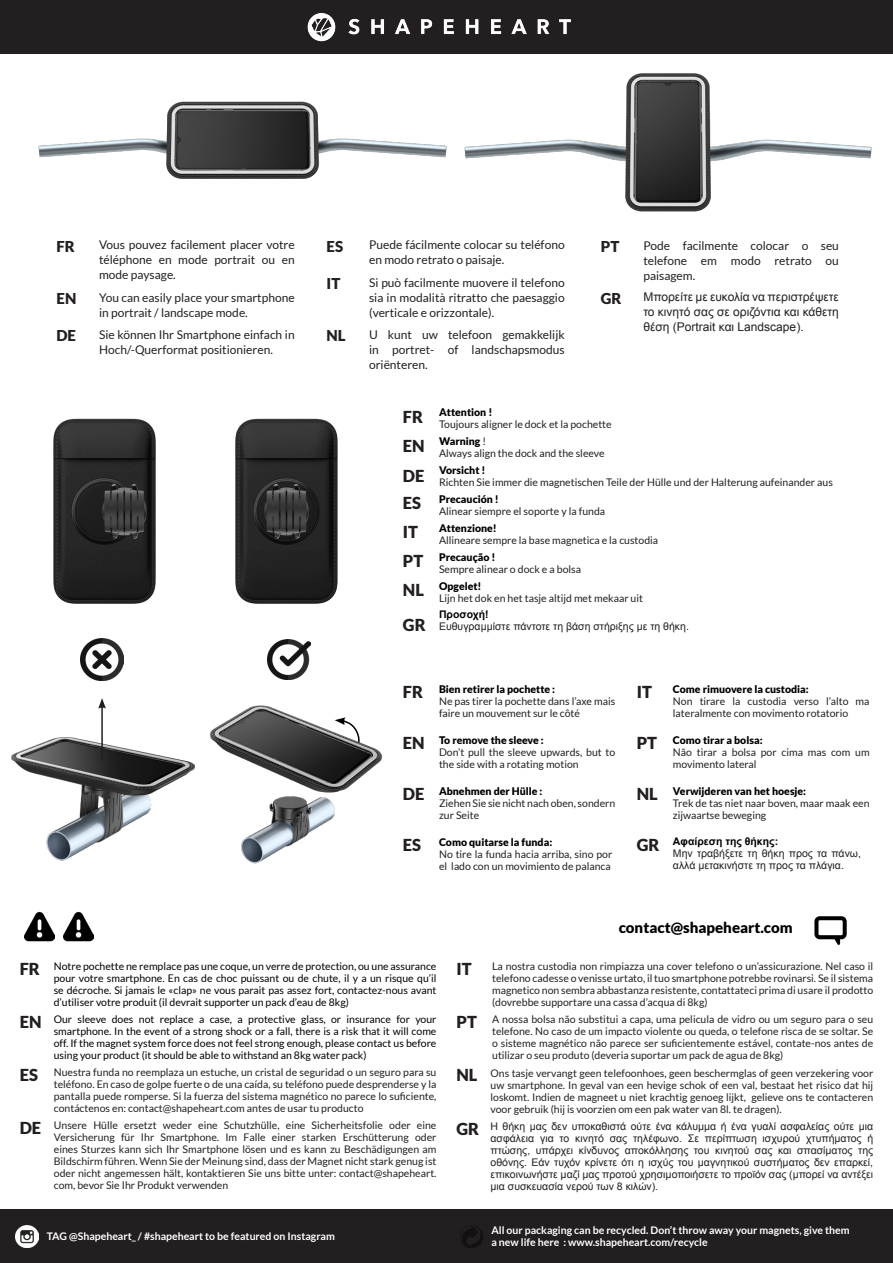
<style>
.page{position:relative;width:893px;height:1263px;background:#fff}
.page>*{position:absolute;margin:0;border:0;box-sizing:border-box;transform-origin:0 0}
.t1{font:900 16.5px "Lato";color:#231f20}
.t2{font:900 15px "Lato";color:#000}
.t3{font:900 15px "Lato";color:#231f20}
.t4{font:12px/15px "Lato";color:#231f20;text-align:justify}
.t5{font:12px/15px "Arial";color:#231f20;text-align:justify}
.Courant{font:10.5px/12px "Lato";color:#231f20}
.Courant-2{font:10.5px/12px "Lato";color:#000;text-align:justify}
.Courant-3{font:10.5px/12px "Arial";color:#231f20;text-align:justify}
.Courant-4{font:900 10.5px "Lato";color:#000}
.Garantie{font:700 10.5px/12px "Lato";color:#fff}
.Courant-5{font:700 10.5px "Arial";color:#000}
.s1{font-weight:900;color:#000}
</style>
<div class="page">
<div style="left:0;top:0;width:893px;height:53px;background:#231f20"></div>
<img style="left:307px;top:13px;width:264px;height:24px">
<img style="left:30px;top:37px;width:425px;height:142px">
<img style="left:455px;top:34px;width:425px;height:178px">
<img style="left:11px;top:737px;width:184px;height:124px">
<img style="left:210px;top:705px;width:172px;height:159px">
<img style="left:53px;top:418px;width:285px;height:186px">
<img style="left:24px;top:912px;width:30px;height:30px">
<img style="left:814px;top:916px;width:33px;height:29px">
<img style="left:81px;top:638px;width:42px;height:43px">
<img style="left:268px;top:639px;width:42px;height:41px">
<hr style="left:101px;top:706px;width:2px;height:55px;background:#231f20">
<svg style="left:98px;top:698px;width:8px;height:11px"></svg>
<img style="left:64px;top:912px;width:30px;height:30px">
<div style="left:0;top:1210px;width:893px;height:53px;background:#231f20"></div>
<img style="left:16px;top:1225px;width:22px;height:22px">
<p class="t3" style="left:57px;top:237px;width:20px">FR</p>
<p class="t4" style="left:99px;top:237px;width:197px">Vous pouvez facilement placer votre téléphone en mode portrait ou en mode paysage.</p>
<p class="t3" style="left:57px;top:290px;width:21px">EN</p>
<p class="t4" style="left:99px;top:290px;width:197px">You can easily place your smartphone in portrait / landscape mode.</p>
<p class="t3" style="left:327px;top:237px;width:18px">ES</p>
<p class="t3" style="left:327px;top:275px;width:15px">IT</p>
<p class="t4" style="left:369px;top:237px;width:197px">Puede fácilmente colocar su teléfono en modo retrato o paisaje.</p>
<p class="t4" style="left:369px;top:275px;width:197px">Si può facilmente muovere il telefono sia in modalità ritratto che paesaggio (verticale e orizzontale).</p>
<p class="t3" style="left:56px;top:327px;width:21px">DE</p>
<p class="t4" style="left:369px;top:327px;width:197px">U kunt uw telefoon gemakkelijk in portret- of landschapsmodus oriënteren.</p>
<p class="t4" style="left:99px;top:327px;width:197px">Sie können Ihr Smartphone einfach in<br>Hoch/-Querformat positionieren.</p>
<p class="t3" style="left:327px;top:327px;width:21px">NL</p>
<p class="t3" style="left:601px;top:238px;width:20px">PT</p>
<p class="t3" style="left:601px;top:290px;width:22px">GR</p>
<p class="t1" style="left:403px;top:407px;width:22px">FR</p>
<p class="Courant" style="left:439px;top:406px;width:174px"><span class="s1">Attention !<br></span>Toujours aligner le dock et la pochette</p>
<p class="t1" style="left:403px;top:436px;width:23px">EN</p>
<p class="Courant" style="left:439px;top:435px;width:167px"><span class="s1">Warning</span> !<br>Always align the dock and the sleeve</p>
<p class="t4" style="left:643px;top:238px;width:197px">Pode facilmente colocar o seu telefone em modo retrato ou paisagem.</p>
<p class="t5" style="left:643px;top:289px;width:197px">Μπορείτε με ευκολία να περιστρέψετε το κινητό σας σε οριζόντια και κάθετη θέση (Portrait και Landscape).</p>
<p class="t1" style="left:403px;top:466px;width:23px">DE</p>
<p class="Courant" style="left:439px;top:464px;width:395px"><span class="s1">Vorsicht !<br></span>Richten Sie immer die magnetischen Teile der Hülle und der Halterung aufeinander aus</p>
<p class="t1" style="left:403px;top:494px;width:20px">ES</p>
<p class="Courant" style="left:439px;top:493px;width:168px"><span class="s1">Precaución !<br></span>Alinear siempre el soporte y la funda</p>
<p class="t1" style="left:403px;top:523px;width:17px">IT</p>
<p class="Courant-4" style="left:439px;top:522px;width:59px">Attenzione!</p>
<p class="Courant" style="left:439px;top:534px;width:221px">Allineare sempre la base magnetica e la custodia</p>
<p class="t1" style="left:403px;top:552px;width:22px">PT</p>
<p class="Courant-4" style="left:439px;top:551px;width:58px">Precaução !</p>
<p class="Courant" style="left:439px;top:563px;width:144px">Sempre alinear o dock e a bolsa</p>
<p class="t1" style="left:403px;top:581px;width:23px">NL</p>
<p class="Courant-4" style="left:439px;top:580px;width:44px">Opgelet!</p>
<p class="Courant" style="left:439px;top:592px;width:205px">Lijn het dok en het tasje altijd met mekaar uit</p>
<p class="t1" style="left:403px;top:615px;width:24px">GR</p>
<p class="Courant-5" style="left:439px;top:607px;width:51px">Προσοχή!</p>
<p class="Courant-3" style="left:439px;top:620px;width:251px">Ευθυγραμμίστε πάντοτε τη βάση στήριξης με τη θήκη.</p>
<p class="t1" style="left:403px;top:682px;width:22px">FR</p>
<p class="Courant-4" style="left:439px;top:683px;width:118px">Bien retirer la pochette :</p>
<p class="Courant" style="left:439px;top:695px;width:178px">Ne pas tirer la pochette dans l’axe mais faire un mouvement sur le côté</p>
<p class="t1" style="left:403px;top:733px;width:23px">EN</p>
<p class="Courant-4" style="left:439px;top:734px;width:106px">To remove the sleeve :</p>
<p class="Courant" style="left:439px;top:746px;width:178px">Don’t pull the sleeve upwards, but to the side with a rotating motion</p>
<p class="t1" style="left:403px;top:784px;width:23px">DE</p>
<p class="Courant-4" style="left:439px;top:785px;width:105px">Abnehmen der Hülle :</p>
<p class="Courant" style="left:439px;top:797px;width:178px">Ziehen Sie sie nicht nach oben, sondern zur Seite</p>
<p class="t1" style="left:403px;top:835px;width:20px">ES</p>
<p class="Courant-4" style="left:439px;top:836px;width:115px">Como quitarse la funda:</p>
<p class="Courant" style="left:439px;top:848px;width:175px">No tire la funda hacia arriba, sino por el lado con un movimiento de palanca</p>
<p class="t1" style="left:637px;top:682px;width:17px">IT</p>
<p class="Courant-4" style="left:673px;top:683px;width:137px">Come rimuovere la custodia:</p>
<p class="Courant" style="left:673px;top:695px;width:198px">Non tirare la custodia verso l’alto ma lateralmente con movimento rotatorio</p>
<p class="t1" style="left:637px;top:733px;width:22px">PT</p>
<p class="Courant-4" style="left:673px;top:734px;width:91px">Como tirar a bolsa:</p>
<p class="Courant" style="left:673px;top:746px;width:198px">Não tirar a bolsa por cima mas com um movimento lateral</p>
<p class="t1" style="left:637px;top:784px;width:23px">NL</p>
<p class="Courant-4" style="left:673px;top:785px;width:135px">Verwijderen van het hoesje:</p>
<p class="Courant" style="left:673px;top:797px;width:198px">Trek de tas niet naar boven, maar maak een zijwaartse beweging</p>
<p class="t1" style="left:637px;top:835px;width:24px">GR</p>
<p class="Courant-5" style="left:673px;top:834px;width:107px">Αφαίρεση της θήκης:</p>
<p class="Courant-3" style="left:673px;top:847px;width:190px">Μην τραβήξετε τη θήκη προς τα πάνω, αλλά μετακινήστε τη προς τα πλάγια.</p>
<p class="t2" style="left:619px;top:919px;width:176px">contact@shapeheart.com</p>
<p class="t1" style="left:20px;top:959px;width:22px">FR</p>
<p class="Courant-2" style="left:54px;top:960px;width:384px">Notre pochette ne remplace pas une coque, un verre de protection, ou une assurance pour votre smartphone. En cas de choc puissant ou de chute, il y a un risque qu’il se décroche. Si jamais le «clap» ne vous parait pas assez fort, contactez-nous avant d’utiliser votre produit (il devrait supporter un pack d’eau de 8kg)</p>
<p class="t1" style="left:456px;top:959px;width:17px">IT</p>
<p class="Courant" style="left:492px;top:960px;width:383px;text-align:justify">La nostra custodia non rimpiazza una cover telefono o un’assicurazione. Nel caso il telefono cadesse o venisse urtato, il tuo smartphone potrebbe rovinarsi. Se il sistema magnetico non sembra abbastanza resistente, contattateci prima di usare il prodotto (dovrebbe supportare una cassa d’acqua di 8kg)</p>
<p class="Courant-2" style="left:54px;top:1013px;width:384px">Our sleeve does not replace a case, a protective glass, or insurance for your smartphone. In the event of a strong shock or a fall, there is a risk that it will come off. If the magnet system force does not feel strong enough, please contact us before using your product (it should be able to withstand an 8kg water pack)</p>
<p class="t1" style="left:20px;top:1012px;width:23px">EN</p>
<p class="Courant" style="left:492px;top:1013px;width:383px;text-align:justify">A nossa bolsa não substitui a capa, uma pelicula de vidro ou um seguro para o seu telefone. No caso de um impacto violente ou queda, o telefone risca de se soltar. Se o sisteme magnético não parece ser suficientemente estável, contate-nos antes de utilizar o seu produto (deveria suportar um pack de agua de 8kg)</p>
<p class="t1" style="left:456px;top:1012px;width:22px">PT</p>
<p class="t1" style="left:20px;top:1065px;width:20px">ES</p>
<p class="t1" style="left:20px;top:1118px;width:23px">DE</p>
<p class="Courant" style="left:54px;top:1066px;width:384px;text-align:justify">Nuestra funda no reemplaza un estuche, un cristal de seguridad o un seguro para su teléfono. En caso de golpe fuerte o de una caída, su teléfono puede desprenderse y la pantalla puede romperse. Si la fuerza del sistema magnético no parece lo suficiente, contáctenos en: contact@shapeheart.com antes de usar tu producto</p>
<p class="Courant" style="left:54px;top:1119px;width:384px;text-align:justify">Unsere Hülle ersetzt weder eine Schutzhülle, eine Sicherheitsfolie oder eine Versicherung für Ihr Smartphone. Im Falle einer starken Erschütterung oder eines Sturzes kann sich Ihr Smartphone lösen und es kann zu Beschädigungen am Bildschirm führen. Wenn Sie der Meinung sind, dass der Magnet nicht stark genug ist oder nicht angemessen hält, kontaktieren Sie uns bitte unter: contact@shapeheart. com, bevor Sie Ihr Produkt verwenden</p>
<p class="t1" style="left:456px;top:1065px;width:23px">NL</p>
<p class="t1" style="left:456px;top:1119px;width:24px">GR</p>
<p class="Courant" style="left:490px;top:1067px;width:384px;text-align:justify">Ons tasje vervangt geen telefoonhoes, geen beschermglas of geen verzekering voor uw smartphone. In geval van een hevige schok of een val, bestaat het risico dat hij loskomt. Indien de magneet u niet krachtig genoeg lijkt, gelieve ons te contacteren voor gebruik (hij is voorzien om een pak water van 8l. te dragen).</p>
<p class="Courant-3" style="left:490px;top:1120px;width:384px">Η θήκη μας δεν υποκαθιστά ούτε ένα κάλυμμα ή ένα γυαλί ασφαλείας ούτε μια ασφάλεια για το κινητό σας τηλέφωνο. Σε περίπτωση ισχυρού χτυπήματος ή πτώσης, υπάρχει κίνδυνος αποκόλλησης του κινητού σας και σπασίματος της οθόνης. Εάν τυχόν κρίνετε ότι η ισχύς του μαγνητικού συστήματος δεν επαρκεί, επικοινωνήστε μαζί μας προτού χρησιμοποιήσετε το προϊόν σας (μπορεί να αντέξει μια συσκευασία νερού των 8 κιλών).</p>
<p class="Garantie" style="left:47px;top:1230px;width:290px">TAG @Shapeheart_ / #shapeheart to be featured on Instagram</p>
<p class="Garantie" style="left:491px;top:1224px;width:360px">All our packaging can be recycled. Don’t throw away your magnets, give them a new life here : www.shapeheart.com/recycle</p>
</div>
